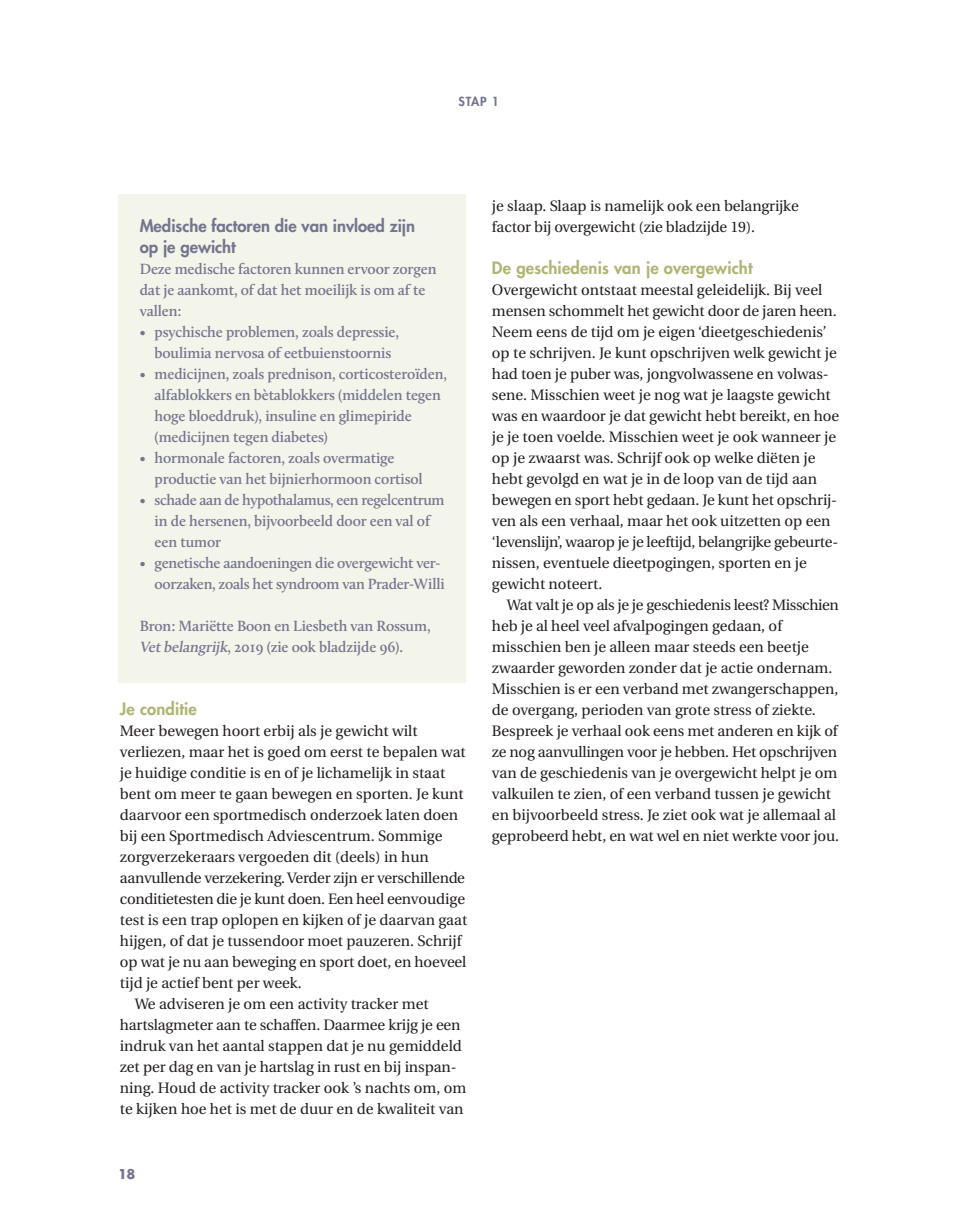
<style>
.page{position:relative;width:970px;height:1216px;background:#fff}
.page>*{position:absolute;margin:0;border:0;box-sizing:border-box;transform-origin:0 0}
.t1{font:800 16.62px/21px "Futura";color:#75748f}
.t2{font:800 16.62px "Futura";letter-spacing:.01em;color:#afb573}
.t3{font:600 15.4px/21px "Calluna";letter-spacing:-.01em;color:#75748f}
.t4{font:15.05px/21px "Utopia";color:#231f20}
.t5{font:15.05px "Utopia";letter-spacing:-.02em;color:#231f20}
.t6{font:700 13.12px "Futura";color:#75748f}
.t7{font:800 12.25px "Futura";color:#75748f}
.s1{font-style:italic}
</style>
<div class="page">
<div style="left:118px;top:194px;width:347px;height:489px;background:#f3f4ea"></div>
<p class="t7" style="left:458px;top:93px;width:42px">STAP 1</p>
<p class="t1" style="left:140px;top:215px;width:277px">Medische factoren die van invloed zijn op je gewicht</p>
<p class="t3" style="left:140px;top:258px;width:298px">Deze medische factoren kunnen ervoor zorgen dat je aankomt, of dat het moeilijk is om af te vallen:</p>
<p class="t3" style="left:140px;top:321px;width:261px;text-align:center">• psychische problemen, zoals depressie, boulimia nervosa of eetbuienstoornis</p>
<p class="t3" style="left:155px;top:363px;width:294px;text-indent:-15px">• medicijnen, zoals prednison, corticosteroïden, alfablokkers en bètablokkers (middelen tegen hoge bloeddruk), insuline en glimepiride (medicijnen tegen diabetes)</p>
<p class="t3" style="left:155px;top:447px;width:270px;text-indent:-15px">• hormonale factoren, zoals overmatige productie van het bijnierhormoon cortisol</p>
<p class="t3" style="left:155px;top:489px;width:292px;text-indent:-15px">• schade aan de hypothalamus, een regelcentrum in de hersenen, bijvoorbeeld door een val of een tumor</p>
<p class="t3" style="left:140px;top:552px;width:307px;text-align:right">• genetische aandoeningen die overgewicht ver&shy;oorzaken, zoals het syndroom van Prader-Willi</p>
<p class="t3" style="left:140px;top:615px;width:292px">Bron: Mariëtte Boon en Liesbeth van Rossum,<br><span class="s1">Vetbelangrijk</span>, 2019 (zie ook bladzijde 96).</p>
<p class="t2" style="left:120px;top:698px;width:79px">Je conditie</p>
<p class="t4" style="left:120px;top:721px;width:299px">Meer bewegen hoort erbij als je gewicht wilt</p>
<p class="t4" style="left:120px;top:742px;width:347px">verliezen, maar het is goed om eerst te bepalen wat</p>
<p class="t4" style="left:120px;top:763px;width:327px">je huidige conditie is en of je lichamelijk in staat</p>
<p class="t4" style="left:120px;top:784px;width:345px">bent om meer te gaan bewegen en sporten. Je kunt</p>
<p class="t4" style="left:120px;top:805px;width:340px">daarvoor een sportmedisch onderzoek laten doen</p>
<p class="t4" style="left:120px;top:826px;width:324px">bij een Sportmedisch Adviescentrum. Sommige</p>
<p class="t4" style="left:120px;top:847px;width:310px">zorgverzekeraars vergoeden dit (deels) in hun</p>
<p class="t4" style="left:120px;top:868px;width:347px">aanvullende verzekering. Verder zijn er verschillende</p>
<p class="t5" style="left:120px;top:890px;width:347px">conditietesten die je kunt doen. Een heel eenvoudige</p>
<p class="t4" style="left:120px;top:910px;width:349px">test is een trap oplopen en kijken of je daarvan gaat</p>
<p class="t4" style="left:120px;top:931px;width:343px">hijgen, of dat je tussendoor moet pauzeren. Schrijf</p>
<p class="t4" style="left:120px;top:952px;width:348px">op wat je nu aan beweging en sport doet, en hoeveel</p>
<p class="t4" style="left:120px;top:973px;width:183px">tijd je actief bent per week.</p>
<p class="t4" style="left:135px;top:994px;width:295px">We adviseren je om een activity tracker met</p>
<p class="t4" style="left:120px;top:1015px;width:342px">hartslagmeter aan te schaffen. Daarmee krijg je een</p>
<p class="t4" style="left:120px;top:1036px;width:343px">indruk van het aantal stappen dat je nu gemiddeld</p>
<p class="t4" style="left:120px;top:1057px;width:338px">zet per dag en van je hartslag in rust en bij inspan-</p>
<p class="t4" style="left:120px;top:1078px;width:348px">ning. Houd de activity tracker ook ’s nachts om, om</p>
<p class="t4" style="left:120px;top:1099px;width:345px">te kijken hoe het is met de duur en de kwaliteit van</p>
<p class="t6" style="left:118px;top:1164px;width:19px">18</p>
<p class="t4" style="left:492px;top:196px;width:308px">je slaap. Slaap is namelijk ook een belangrijke factor bij overgewicht (zie bladzijde 19).</p>
<p class="t2" style="left:492px;top:257px;width:262px">De geschiedenis van je overgewicht</p>
<p class="t4" style="left:492px;top:280px;width:349px">Overgewicht ontstaat meestal geleidelijk. Bij veel mensen schommelt het gewicht door de jaren heen.<br>Neem eens de tijd om je eigen ‘dieetgeschiedenis’ op te schrijven. Je kunt opschrijven welk gewicht je had toen je puber was, jongvolwassene en volwas&shy;sene. Misschien weet je nog wat je laagste gewicht was en waardoor je dat gewicht hebt bereikt, en hoe je je toen voelde. Misschien weet je ook wanneer je op je zwaarst was. Schrijf ook op welke diëten je hebt gevolgd en wat je in de loop van de tijd aan bewegen en sport hebt gedaan. Je kunt het opschrij&shy;ven als een verhaal, maar het ook uitzetten op een ‘levenslijn’, waarop je je leeftijd, belangrijke gebeurte&shy;nissen, eventuele dieetpogingen, sporten en je gewicht noteert.</p>
<p class="t4" style="left:492px;top:595px;width:349px;text-indent:15px">Wat valt je op als je je geschiedenis leest? Misschien heb je al heel veel afvalpogingen gedaan, of misschien ben je alleen maar steeds een beetje zwaarder geworden zonder dat je actie ondernam.<br>Misschien is er een verband met zwangerschappen, de overgang, perioden van grote stress of ziekte.<br>Bespreek je verhaal ook eens met anderen en kijk of ze nog aanvullingen voor je hebben. Het opschrijven van de geschiedenis van je overgewicht helpt je om valkuilen te zien, of een verband tussen je gewicht en bijvoorbeeld stress. Je ziet ook wat je allemaal al geprobeerd hebt, en wat wel en niet werkte voor jou.</p>
</div>
